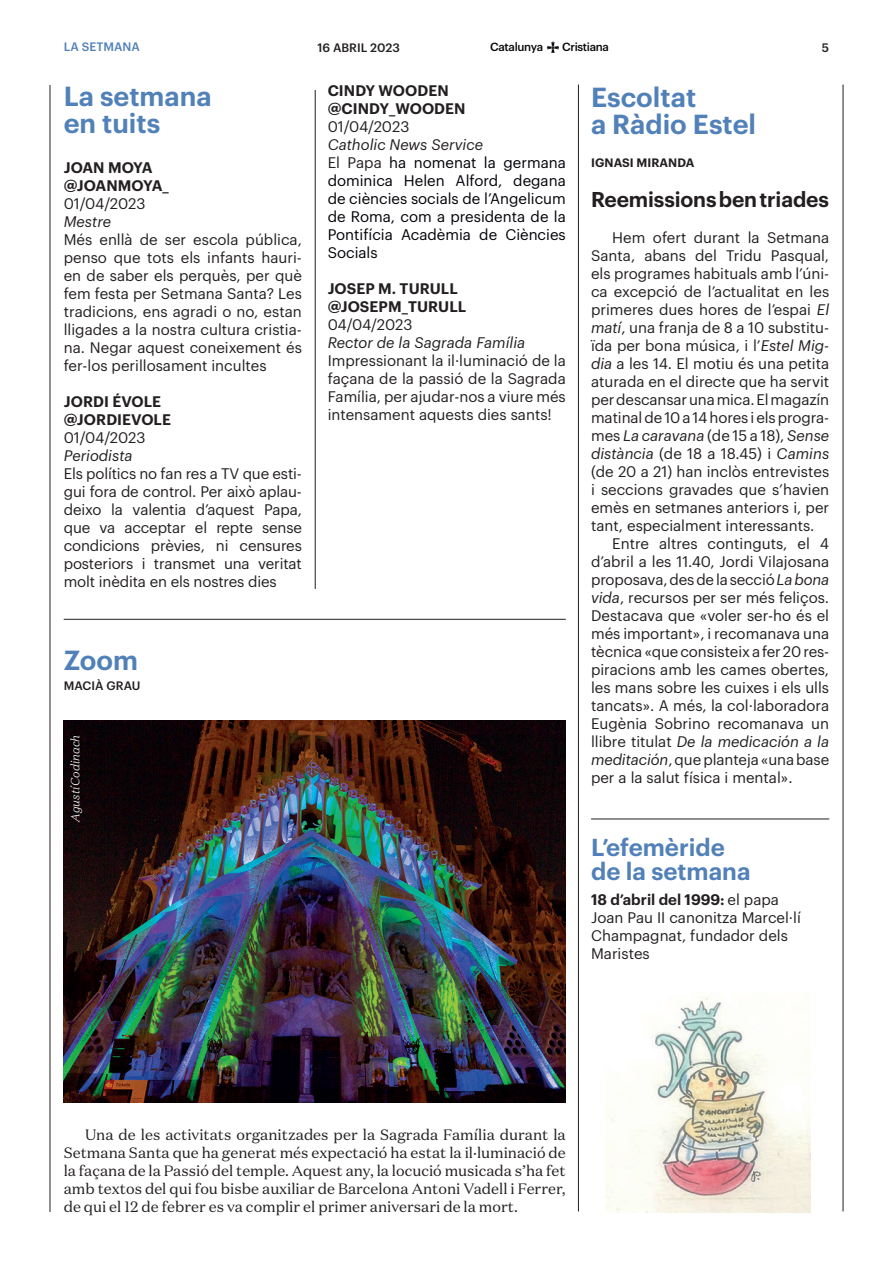
<style>
.page{position:relative;width:893px;height:1263px;background:#fff}
.page>*{position:absolute;margin:0;border:0;box-sizing:border-box;transform-origin:0 0}
.t1{font:600 27px/27px "Graphik";color:#5181b8}
.t2{font:600 24px/24px "Graphik";color:#5181b8}
.t3{font:600 21px "Graphik";letter-spacing:-.005em;color:#231f20}
.t4{font:15px/18px "Graphik";color:#231f20;text-align:justify}
.t5{font:15px/18px "Domaine Text";color:#231f20;text-align:justify}
.t6{font:15px/18px "Graphik";color:#000007}
.t7{font:italic 15px "Graphik";color:#231f20}
.t8{font:600 15px/18px "Graphik";letter-spacing:.005em;color:#231f20}
.t9{font:500 12px "Graphik";color:#231f20}
.t10{font:italic 300 12px "Domaine Text";letter-spacing:-.005em;color:#fff}
.t11{font:600 12px "Graphik";letter-spacing:.005em;color:#231f20}
.t12{font:500 12px "Graphik";color:#5181b8}
.t13{font:500 11.55px "Graphik";letter-spacing:-.03em;color:#07090c}
.s1{font-style:italic;color:#231f20}
.s2{color:#231f20}
.s3{font-style:italic}
.s4{font-style:normal}
.s5{font-weight:600}
</style>
<div class="page">
<hr style="left:843px;top:85px;width:1px;height:1126px;background:#231f20">
<hr style="left:50px;top:85px;width:1px;height:1127px;background:#231f20">
<svg style="left:547px;top:42px;width:12px;height:11px"></svg>
<hr style="left:578px;top:85px;width:1px;height:1126px;background:#231f20">
<hr style="left:315px;top:90px;width:1px;height:499px;background:#231f20">
<hr style="left:591px;top:819px;width:238px;height:1px;background:#231f20">
<hr style="left:64px;top:619px;width:502px;height:1px;background:#231f20">
<img style="left:64px;top:721px;width:502px;height:381px">
<img style="left:606px;top:997px;width:204px;height:215px">
<p class="t12" style="left:64px;top:38px;width:78px">LA SETMANA</p>
<h1 class="t1" style="left:64px;top:81px;width:149px">La setmana en tuits</h1>
<p class="t8" style="left:64px;top:157px;width:106px">JOAN MOYA @JOANMOYA_</p>
<p class="t4" style="left:64px;top:193px;width:83px">01/04/2023</p>
<p class="t7" style="left:64px;top:210px;width:49px">Mestre</p>
<p class="t4" style="left:64px;top:229px;width:240px">Més enllà de ser escola pública, penso que tots els infants hauri&shy;en de saber els perquès, per què fem festa per Setmana Santa? Les tradicions, ens agradi o no, estan lligades a la nostra cultura cristia&shy;na. Negar aquest coneixement és fer-los perillosament incultes</p>
<p class="t8" style="left:64px;top:391px;width:109px">JORDI ÉVOLE @JORDIEVOLE</p>
<p class="t4" style="left:64px;top:427px;width:83px">01/04/2023</p>
<p class="t7" style="left:64px;top:444px;width:70px">Periodista</p>
<p class="t4" style="left:64px;top:463px;width:240px">Els polítics no fan res a TV que esti&shy;gui fora de control. Per això aplau&shy;deixo la valentia d’aquest Papa, que va acceptar el repte sense condicions prèvies, ni censures posteriors i transmet una veritat molt inèdita en els nostres dies</p>
<h1 class="t1" style="left:64px;top:644px;width:76px">Zoom</h1>
<p class="t9" style="left:64px;top:676px;width:78px">MACIÀ GRAU</p>
<p class="t10" style="left:68px;top:822px;width:88px;rotate:-90deg">Agustí Codinach</p>
<p class="t9" style="left:317px;top:38px;width:84px">16 ABRIL 2023</p>
<p class="t13" style="left:490px;top:38px;width:54px">Catalunya</p>
<p class="t13" style="left:562px;top:38px;width:48px">Cristiana</p>
<p class="t9" style="left:822px;top:38px;width:9px">5</p>
<p class="t8" style="left:328px;top:81px;width:139px">CINDY WOODEN @CINDY_WOODEN</p>
<p class="t4" style="left:328px;top:117px;width:83px">01/04/2023</p>
<p class="t6" style="left:328px;top:135px;width:240px"><span class="s1">Catholic News Service<br></span><span class="s2">El Papa</span> ha nomenat la germana dominica Helen Alford, degana de ciències socials de l’Angelicum de Roma, com a presidenta de la<br>Pontifícia Acadèmia de Ciències<br>Socials</p>
<p class="t8" style="left:328px;top:279px;width:140px">JOSEP M. TURULL @JOSEPM_TURULL</p>
<p class="t4" style="left:328px;top:315px;width:86px">04/04/2023</p>
<p class="t7" style="left:328px;top:332px;width:199px">Rector de la Sagrada Família</p>
<p class="t4" style="left:328px;top:351px;width:240px">Impressionant la il·luminació de la façana de la passió de la Sagrada Família, per ajudar-nos a viure més intensament aquests dies sants!</p>
<h1 class="t1" style="left:591px;top:82px;width:167px">Escoltat<br>a Ràdio Estel</h1>
<p class="t11" style="left:591px;top:154px;width:105px">IGNASI MIRANDA</p>
<h3 class="t3" style="left:591px;top:183px;width:240px">Reemissions ben triades</h3>
<p class="t4" style="left:612px;top:227px;width:218px">Hem ofert durant la Setmana</p>
<p class="t4" style="left:591px;top:245px;width:240px">Santa, abans del Tridu Pasqual,</p>
<p class="t4" style="left:591px;top:263px;width:240px">els programes habituals amb l’úni-</p>
<p class="t4" style="left:591px;top:281px;width:240px">ca excepció de l’actualitat en les</p>
<p class="t4" style="left:591px;top:299px;width:240px">primeres dues hores de l’espai <span class="s3">El</span></p>
<p class="t4" style="left:591px;top:317px;width:240px"><span class="s3">matí</span>, una franja de 8 a 10 substitu-</p>
<p class="t4" style="left:591px;top:335px;width:240px">ïda per bona música, i l’<span class="s3">Estel Mig-</span></p>
<p class="t4" style="left:591px;top:353px;width:240px"><span class="s3">dia</span> a les 14. El motiu és una petita</p>
<p class="t4" style="left:591px;top:371px;width:240px">aturada en el directe que ha servit</p>
<p class="t4" style="left:591px;top:389px;width:240px">per descansar una mica. El magazín</p>
<p class="t4" style="left:591px;top:407px;width:240px">matinal de 10 a 14 hores i els progra-</p>
<p class="t7" style="left:591px;top:424px;width:240px"><span class="s4">mes</span> La caravana <span class="s4">(de 15 a 18),</span> Sense</p>
<p class="t7" style="left:591px;top:442px;width:240px">distància <span class="s4">(de 18 a 18.45) i</span> Camins</p>
<p class="t4" style="left:591px;top:461px;width:240px">(de 20 a 21) han inclòs entrevistes</p>
<p class="t4" style="left:591px;top:479px;width:240px">i seccions gravades que s’havien</p>
<p class="t4" style="left:591px;top:497px;width:240px">emès en setmanes anteriors i, per</p>
<p class="t4" style="left:591px;top:515px;width:225px">tant, especialment interessants.</p>
<p class="t4" style="left:612px;top:533px;width:218px">Entre altres continguts, el 4</p>
<p class="t4" style="left:591px;top:551px;width:240px">d’abril a les 11.40, Jordi Vilajosana</p>
<p class="t4" style="left:591px;top:569px;width:240px">proposava, des de la secció <span class="s3">La bona</span></p>
<p class="t4" style="left:591px;top:587px;width:240px"><span class="s3">vida</span>, recursos per ser més feliços.</p>
<p class="t4" style="left:591px;top:605px;width:240px">Destacava que «voler ser-ho és el</p>
<p class="t4" style="left:591px;top:623px;width:240px">més important», i recomanava una</p>
<p class="t4" style="left:591px;top:641px;width:240px">tècnica «que consisteix a fer 20 res-</p>
<p class="t4" style="left:591px;top:659px;width:240px">piracions amb les cames obertes,</p>
<p class="t4" style="left:591px;top:677px;width:240px">les mans sobre les cuixes i els ulls</p>
<p class="t4" style="left:591px;top:695px;width:240px">tancats». A més, la col·laboradora</p>
<p class="t4" style="left:591px;top:713px;width:240px">Eugènia Sobrino recomanava un</p>
<p class="t7" style="left:591px;top:730px;width:240px"><span class="s4">llibre titulat</span> De la medicación a la</p>
<p class="t4" style="left:591px;top:749px;width:240px"><span class="s3">meditación</span>, que planteja «una base</p>
<p class="t4" style="left:591px;top:767px;width:203px">per a la salut física i mental».</p>
<h2 class="t2" style="left:591px;top:833px;width:161px">L’efemèride de la setmana</h2>
<p class="t4" style="left:591px;top:889px;width:211px;text-align:left"><span class="s5">18 d’abril del 1999:</span> el papa<br>Joan Pau II canonitza Marcel·lí<br>Champagnat, fundador dels<br>Maristes</p>
<p class="t5" style="left:64px;top:1126px;width:504px;text-indent:21px">Una de les activitats organitzades per la Sagrada Família durant la Setmana Santa que ha generat més expectació ha estat la il·luminació de la façana de la Passió del temple. Aquest any, la locució musicada s’ha fet amb textos del qui fou bisbe auxiliar de Barcelona Antoni Vadell i Ferrer, de qui el 12 de febrer es va complir el primer aniversari de la mort.</p>
</div>
